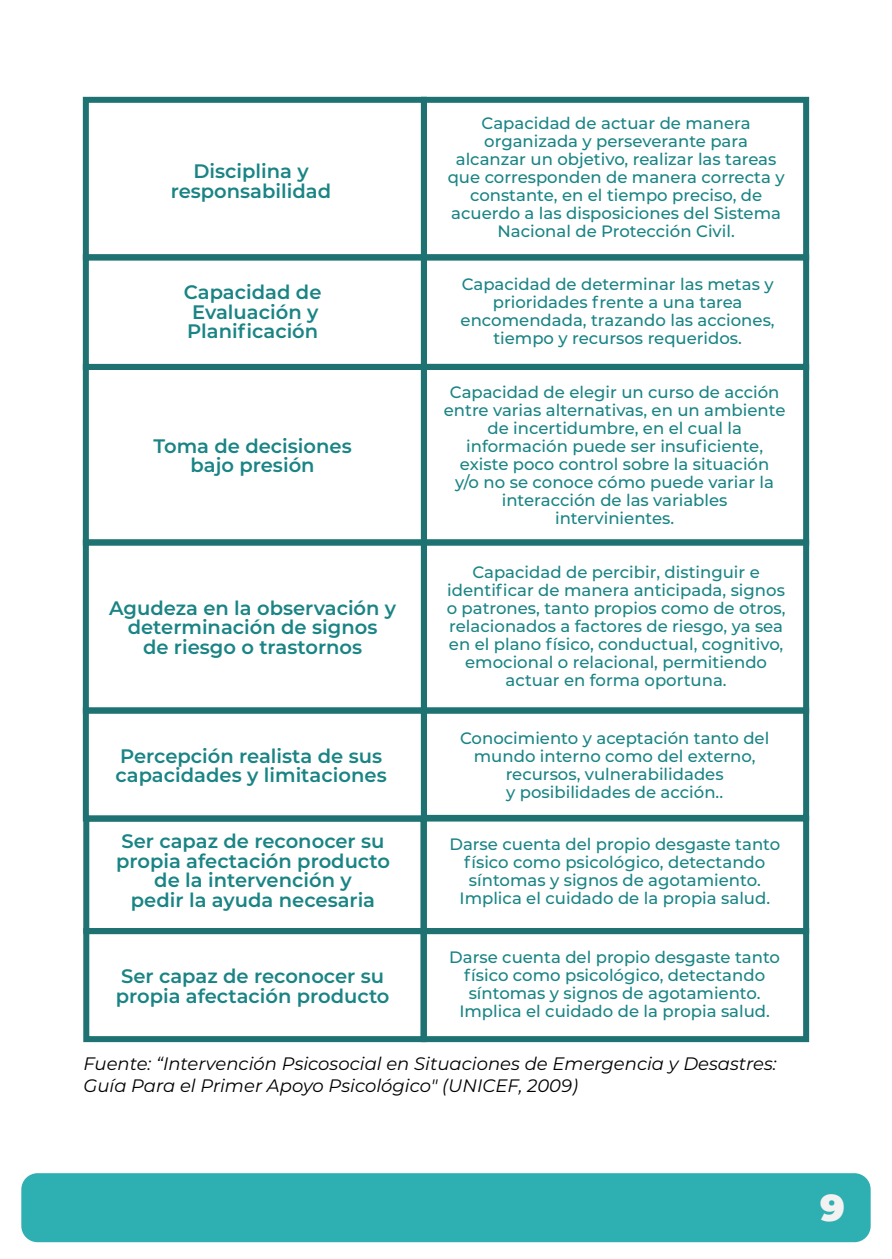
<style>
.page{position:relative;width:892px;height:1259px;background:#fff}
.page>*{position:absolute;margin:0;border:0;box-sizing:border-box;transform-origin:0 0}
.t1{font:900 37.5px "Montserrat";color:#f2f2f2}
.t2{font:600 19.5px/19.5px "Montserrat";color:#1a8484;text-align:center}
.t3{font:italic 18px/21.6px "Montserrat";color:#000}
.t4{font:500 16.5px/18px "Montserrat";color:#1a8484;text-align:center}
</style>
<div class="page">
<div style="left:21px;top:1173px;width:849px;height:69px;background:#2eafb1;border-radius:16px"></div>
<div style="left:421px;top:928px;width:388px;height:114px;border:6px solid #1e7272"></div>
<div style="left:83px;top:928px;width:343px;height:114px;border:6px solid #1e7272"></div>
<div style="left:83px;top:815px;width:343px;height:119px;border:6px solid #1e7272"></div>
<div style="left:421px;top:815px;width:388px;height:119px;border:6px solid #1e7272"></div>
<div style="left:83px;top:97px;width:344px;height:163px;border:6px solid #1e7272"></div>
<div style="left:421px;top:97px;width:388px;height:163px;border:6px solid #1e7272"></div>
<div style="left:83px;top:254px;width:344px;height:116px;border:6px solid #1e7272"></div>
<div style="left:421px;top:254px;width:388px;height:116px;border:6px solid #1e7272"></div>
<div style="left:83px;top:364px;width:344px;height:181px;border:6px solid #1e7272"></div>
<div style="left:421px;top:364px;width:388px;height:181px;border:6px solid #1e7272"></div>
<div style="left:83px;top:539px;width:344px;height:174px;border:6px solid #1e7272"></div>
<div style="left:83px;top:707px;width:344px;height:114px;border:6px solid #1e7272"></div>
<div style="left:421px;top:539px;width:388px;height:174px;border:6px solid #1e7272"></div>
<div style="left:421px;top:707px;width:388px;height:114px;border:6px solid #1e7272"></div>
<p class="t2" style="left:171px;top:161px;width:162px">Disciplina y responsabilidad</p>
<p class="t4" style="left:448px;top:113px;width:338px">Capacidad de actuar de manera organizada y perseverante para alcanzar un objetivo, realizar las tareas que corresponden de manera correcta y constante, en el tiempo preciso, de acuerdo a las disposiciones del Sistema Nacional de Protección Civil.</p>
<p class="t2" style="left:184px;top:282px;width:139px;text-align:left">Capacidad de<br>Evaluación y<br>Planificación</p>
<p class="t4" style="left:460px;top:275px;width:316px">Capacidad de determinar las metas y prioridades frente a una tarea encomendada, trazando las acciones, tiempo y recursos requeridos.</p>
<p class="t2" style="left:153px;top:435px;width:200px">Toma de decisiones bajo presión</p>
<p class="t2" style="left:109px;top:597px;width:289px">Agudeza en la observación y determinación de signos<br>de riesgo o trastornos</p>
<p class="t2" style="left:116px;top:745px;width:273px;text-align:left">Percepción realista de sus capacidades y limitaciones</p>
<p class="t4" style="left:444px;top:382px;width:343px">Capacidad de elegir un curso de acción entre varias alternativas, en un ambiente de incertidumbre, en el cual la información puede ser insuficiente, existe poco control sobre la situación<br>y/o no se conoce cómo puede variar la interacción de las variables intervinientes.</p>
<p class="t4" style="left:447px;top:562px;width:340px">Capacidad de percibir, distinguir e identificar de manera anticipada, signos o patrones, tanto propios como de otros, relacionados a factores de riesgo, ya sea en el plano físico, conductual, cognitivo, emocional o relacional, permitiendo actuar en forma oportuna.</p>
<p class="t4" style="left:460px;top:728px;width:311px">Conocimiento y aceptación tanto del mundo interno como del externo, recursos, vulnerabilidades<br>y posibilidades de acción..</p>
<p class="t2" style="left:116px;top:831px;width:275px">Ser capaz de reconocer su propia afectación producto de la intervención y<br>pedir la ayuda necesaria</p>
<p class="t4" style="left:449px;top:834px;width:332px">Darse cuenta del propio desgaste tanto físico como psicológico, detectando síntomas y signos de agotamiento.<br>Implica el cuidado de la propia salud.</p>
<p class="t2" style="left:116px;top:965px;width:275px;text-align:left">Ser capaz de reconocer su propia afectación producto</p>
<p class="t4" style="left:449px;top:947px;width:332px">Darse cuenta del propio desgaste tanto físico como psicológico, detectando síntomas y signos de agotamiento.<br>Implica el cuidado de la propia salud.</p>
<p class="t3" style="left:83px;top:1052px;width:694px">Fuente: “Intervención Psicosocial en Situaciones de Emergencia y Desastres:<br>Guía Para el Primer Apoyo Psicológico" (UNICEF, 2009)</p>
<h1 class="t1" style="left:820px;top:1179px;width:26px">9</h1>
</div>
